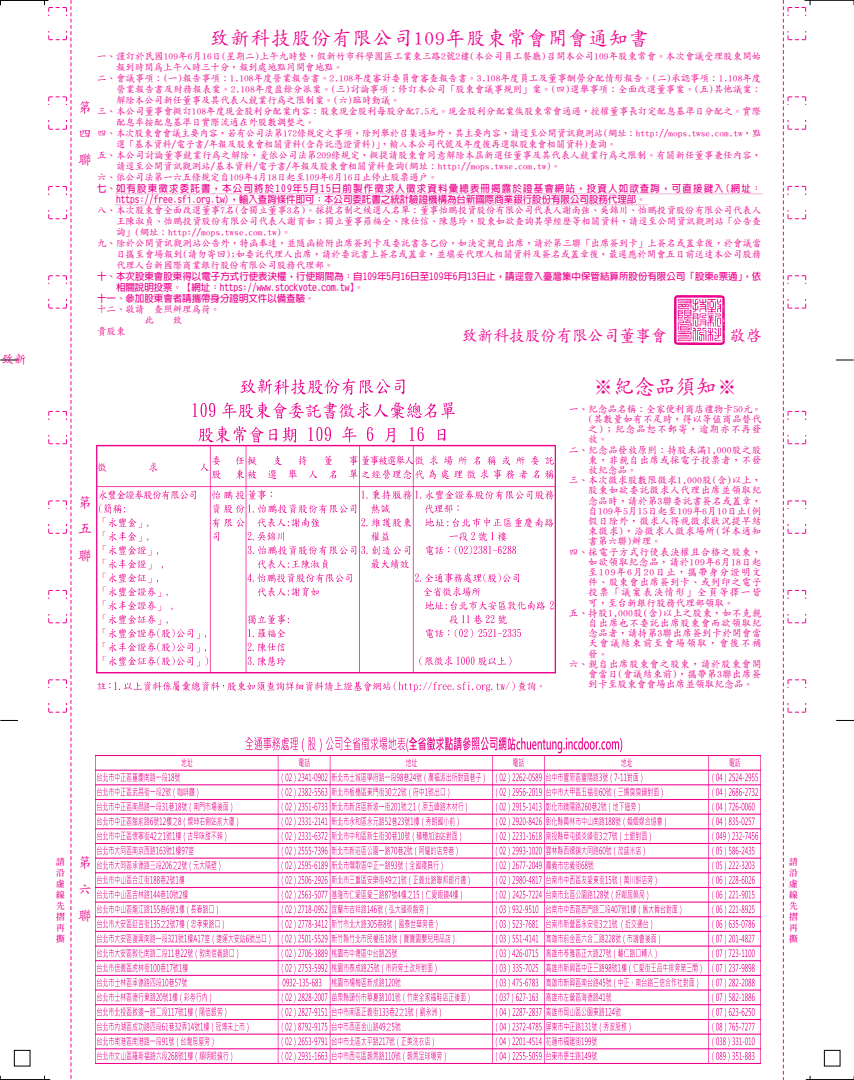
<style>
.page{position:relative;width:854px;height:1080px;background:#fff}
.page>*{position:absolute;margin:0;border:0;box-sizing:border-box;transform-origin:0 0}
.t1{font:500 21.25px "Zen Kai";color:#ed028c}
.t2{font:500 20px "Zen Kai";letter-spacing:.05em;color:#ed028c}
.t3{font:500 16.25px "Zen Kai";color:#ed028c}
.t4{font:500 13.75px/26.1px "Zen Kai";color:#ed028c;text-align:justify}
.t5{font:500 12.5px "Zen Kai";color:#ed028c}
.t6{font:500 10px "Zen Kai";letter-spacing:.05em;color:#ed028c}
.t7{font:500 10px "Zen Kai";letter-spacing:.02em;color:#ed028c}
.t8{font:500 10px "Zen Kai";letter-spacing:.015em;color:#ed028c}
.t9{font:500 10px "Zen Kai";letter-spacing:.12em;color:#ed028c}
.t10{font:500 10px "Zen Kai";color:#ed028c}
.t11{font:500 10px "Zen Kai";letter-spacing:-.005em;color:#ed028c}
.t12{font:500 10px "Zen Kai";letter-spacing:.1em;color:#ed028c}
.t13{font:500 10px "Zen Kai";letter-spacing:.085em;color:#ed028c}
.t14{font:500 9.75px/11px "Zen Kai";color:#ed028c}
.t15{font:700 9.75px "Lin Gothic";color:#ed028c}
.t16{font:700 9.75px/11px "Lin Gothic";letter-spacing:.12em;color:#ed028c}
.t17{font:500 9.75px "Zen Kai";color:#ed028c;scale:.95 1}
.t18{font:700 8.75px/11px "Inn Ming";color:#ed028c;text-align:justify}
.t19{font:500 6.75px/11px "Zen Kai";color:#ed028c;scale:1.35 1}
</style>
<div class="page">
<hr style="left:806px;top:1079px;width:48px;height:1px;background:#000">
<svg style="left:824px;top:1050px;width:30px;height:30px"></svg>
<hr style="left:804px;top:0;width:50px;height:1px;background:#000">
<svg style="left:836px;top:360px;width:17px;height:1px"></svg>
<svg style="left:836px;top:720px;width:18px;height:1px"></svg>
<svg style="left:0;top:0;width:72px;height:1080px"></svg>
<div style="left:48px;top:285px;width:19px;height:14px;background:#fff"></div>
<svg style="left:783px;top:0;width:28px;height:1080px"></svg>
<div style="left:787px;top:285px;width:19px;height:14px;background:#fff"></div>
<img style="left:674px;top:295px;width:50px;height:50px">
<img style="left:96px;top:738px;width:665px;height:325px">
<img style="left:96px;top:378px;width:460px;height:314px">
<p class="t5" style="left:2px;top:355px;width:26px">致新</p>
<h2 class="t2" style="left:210px;top:31px;width:440px">致新科技股份有限公司109年股東常會開會通知書</h2>
<p class="t14" style="left:97px;top:52px;width:666px">一、謹訂於民國109年6月16日(星期二)上午九時整，假新竹市科學園區工業東三路2號2樓(本公司員工餐廳)召開本公司109年股東常會。本次會議受理股東開始</p>
<p class="t14" style="left:116px;top:63px;width:228px">報到時間為上午八時三十分，報到處地點同開會地點。</p>
<p class="t14" style="left:97px;top:74px;width:666px">二、會議事項：(一)報告事項：1.108年度營業報告書。2.108年度審計委員會審查報告書。3.108年度員工及董事酬勞分配情形報告。(二)承認事項：1.108年度</p>
<p class="t14" style="left:116px;top:85px;width:647px">營業報告書及財務報表案。2.108年度盈餘分派案。(三)討論事項：修訂本公司「股東會議事規則」案。(四)選舉事項：全面改選董事案。(五)其他議案：</p>
<p class="t14" style="left:116px;top:96px;width:285px">解除本公司新任董事及其代表人競業行為之限制案。(六)臨時動議。</p>
<p class="t14" style="left:97px;top:107px;width:665px">三、本公司董事會擬訂108年度現金股利分配案內容：股東現金股利每股分配7.5元。現金股利分配案俟股東常會通過，授權董事長訂定配息基準日分配之。實際</p>
<p class="t14" style="left:116px;top:118px;width:200px">配息率按配息基準日實際流通在外股數調整之。</p>
<p class="t14" style="left:97px;top:129px;width:666px">四、本次股東會會議主要內容，若有公司法第172條規定之事項，除列舉於召集通知外，其主要內容，請逕至公開資訊觀測站(網址：http://mops.twse.com.tw，點</p>
<p class="t17" style="left:116px;top:141px;width:528px">選「基本資料/電子書/年報及股東會相關資料(含存託憑證資料)」，輸入本公司代號及年度後再選取股東會相關資料)查詢。</p>
<p class="t14" style="left:97px;top:151px;width:666px">五、本公司討論董事競業行為之解除，爰依公司法第209條規定，擬提請股東會同意解除本屆新選任董事及其代表人競業行為之限制。有關新任董事兼任內容，</p>
<p class="t14" style="left:116px;top:162px;width:446px">請逕至公開資訊觀測站/基本資料/電子書/年報及股東會相關資料查詢(網址：http://mops.twse.com.tw)。</p>
<p class="t14" style="left:97px;top:173px;width:342px">六、依公司法第一六五條規定自109年4月18日起至109年6月16日止停止股票過戶。</p>
<p class="t16" style="left:116px;top:184px;width:647px;text-indent:-19px">七、如有股東徵求委託書，本公司將於109年5月15日前製作徵求人徵求資料彙總表冊揭露於證基會網站，投資人如欲查詢，可直接鍵入(網址：https://free.sfi.org.tw)，輸入查詢條件即可；本公司委託書之統計驗證機構為台新國際商業銀行股份有限公司股務代理部。</p>
<p class="t14" style="left:97px;top:206px;width:665px">八、本次股東會全面改選董事7名(含獨立董事3名)。採提名制之候選人名單：董事怡鵬投資股份有限公司代表人謝南強、吳錦川、怡鵬投資股份有限公司代表人</p>
<p class="t14" style="left:116px;top:217px;width:647px">王陳淑貞、怡鵬投資股份有限公司代表人謝育如；獨立董事羅福全、陳仕信、陳慧玲，股東如欲查詢其學經歷等相關資料，請逕至公開資訊觀測站「公告查</p>
<p class="t14" style="left:116px;top:228px;width:176px">詢」(網址：http://mops.twse.com.tw)。</p>
<p class="t14" style="left:97px;top:239px;width:666px">九、除於公開資訊觀測站公告外，特函奉達，並隨函檢附出席簽到卡及委託書各乙份，如決定親自出席，請於第三聯「出席簽到卡」上簽名或蓋章後，於會議當</p>
<p class="t14" style="left:116px;top:250px;width:647px">日攜至會場報到(請勿寄回);如委託代理人出席，請於委託書上簽名或蓋章，並填妥代理人相關資料及簽名或蓋章後，最遲應於開會五日前送達本公司股務</p>
<p class="t14" style="left:116px;top:261px;width:219px">代理人台新國際商業銀行股份有限公司股務代理部。</p>
<p class="t15" style="left:97px;top:273px;width:666px">十、本次股東會股東得以電子方式行使表決權，行使期間為：自109年5月16日至109年6月13日止，請逕登入臺灣集中保管結算所股份有限公司「股東e票通」，依</p>
<p class="t15" style="left:116px;top:284px;width:249px">相關說明投票。【網址：https://www.stockvote.com.tw】。</p>
<p class="t15" style="left:97px;top:295px;width:219px">十一、參加股東會者請攜帶身分證明文件以備查驗。</p>
<p class="t14" style="left:144px;top:305px;width:77px;text-indent:-47px">十二、敬請 查照辦理為荷。此</p>
<h3 class="t4" style="left:78px;top:97px;width:15px">第四聯</h3>
<p class="t19" style="left:115px;top:192px;width:481px">﹏﹏﹏﹏﹏﹏﹏﹏﹏﹏﹏﹏﹏﹏﹏﹏﹏﹏﹏﹏﹏﹏﹏﹏﹏﹏﹏﹏﹏﹏﹏﹏﹏﹏﹏﹏﹏﹏﹏﹏﹏﹏﹏﹏﹏﹏﹏﹏﹏﹏﹏﹏﹏﹏﹏﹏﹏﹏﹏﹏﹏﹏﹏﹏﹏﹏﹏﹏﹏﹏ ﹏﹏﹏﹏﹏﹏﹏﹏﹏﹏﹏﹏﹏﹏﹏﹏﹏﹏﹏﹏﹏﹏﹏﹏﹏﹏﹏﹏﹏﹏﹏﹏﹏﹏﹏﹏﹏﹏﹏﹏﹏﹏﹏﹏﹏﹏﹏﹏﹏﹏﹏﹏﹏﹏﹏﹏﹏﹏</p>
<p class="t14" style="left:173px;top:316px;width:11px">致</p>
<p class="t14" style="left:97px;top:327px;width:30px">貴股東</p>
<h3 class="t3" style="left:462px;top:330px;width:206px">致新科技股份有限公司董事會</h3>
<h3 class="t3" style="left:730px;top:330px;width:33px">敬啟</h3>
<h1 class="t1" style="left:593px;top:379px;width:146px">※紀念品須知※</h1>
<p class="t11" style="left:569px;top:405px;width:194px">一、紀念品名稱：全家便利商店禮物卡50元。</p>
<p class="t7" style="left:588px;top:415px;width:175px">(其數量如有不足時，得以等值商品替代</p>
<p class="t13" style="left:588px;top:426px;width:175px">之)；紀念品恕不郵寄，逾期亦不再發</p>
<p class="t6" style="left:588px;top:436px;width:21px">放。</p>
<p class="t7" style="left:569px;top:446px;width:194px">二、紀念品發放原則：持股未滿1,000股之股</p>
<p class="t6" style="left:588px;top:456px;width:175px">東，非親自出席或採電子投票者，不發</p>
<p class="t6" style="left:588px;top:466px;width:50px">放紀念品。</p>
<p class="t8" style="left:569px;top:477px;width:194px">三、本次徵求股數限徵求1,000股(含)以上，</p>
<p class="t6" style="left:588px;top:487px;width:175px">股東如欲委託徵求人代理出席並領取紀</p>
<p class="t7" style="left:588px;top:497px;width:175px">念品時，請於第3聯委託書簽名或蓋章，</p>
<p class="t8" style="left:588px;top:507px;width:175px">自109年5月15日起至109年6月10日止(例</p>
<p class="t6" style="left:588px;top:517px;width:175px">假日除外，徵求人得視徵求狀況提早結</p>
<p class="t6" style="left:588px;top:528px;width:175px">束徵求)，洽徵求人徵求場所(詳本通知</p>
<p class="t6" style="left:588px;top:538px;width:74px">書第六聯)辦理。</p>
<p class="t6" style="left:569px;top:548px;width:194px">四、採電子方式行使表決權且合格之股東，</p>
<p class="t6" style="left:588px;top:558px;width:175px">如欲領取紀念品，請於109年6月18日起</p>
<p class="t12" style="left:588px;top:568px;width:175px">至109年6月20日止，攜帶身分證明文</p>
<p class="t6" style="left:588px;top:579px;width:175px">件、股東會出席簽到卡、或列印之電子</p>
<p class="t9" style="left:588px;top:589px;width:175px">投票「議案表決情形」全頁等擇一皆</p>
<p class="t10" style="left:588px;top:599px;width:147px">可，至台新銀行股務代理部領取。</p>
<p class="t8" style="left:569px;top:609px;width:194px">五、持股1,000股(含)以上之股東，如不克親</p>
<p class="t6" style="left:588px;top:619px;width:175px">自出席也不委託出席股東會而欲領取紀</p>
<p class="t7" style="left:588px;top:630px;width:175px">念品者，請持第3聯出席簽到卡於開會當</p>
<p class="t9" style="left:588px;top:640px;width:175px">天會議結束前至會場領取，會後不補</p>
<p class="t6" style="left:588px;top:650px;width:21px">發。</p>
<p class="t6" style="left:569px;top:660px;width:194px">六、親自出席股東會之股東，請於股東會開</p>
<p class="t7" style="left:588px;top:670px;width:175px">會當日(會議結束前)，攜帶第3聯出席簽</p>
<p class="t10" style="left:588px;top:681px;width:166px">到卡至股東會會場出席並領取紀念品。</p>
<h3 class="t4" style="left:78px;top:492px;width:15px">第五聯</h3>
<h3 class="t4" style="left:78px;top:852px;width:15px">第六聯</h3>
<p class="t18" style="left:56px;top:858px;width:10px">請沿虛線先摺再撕</p>
<p class="t18" style="left:789px;top:858px;width:10px">請沿虛線先摺再撕</p>
</div>
